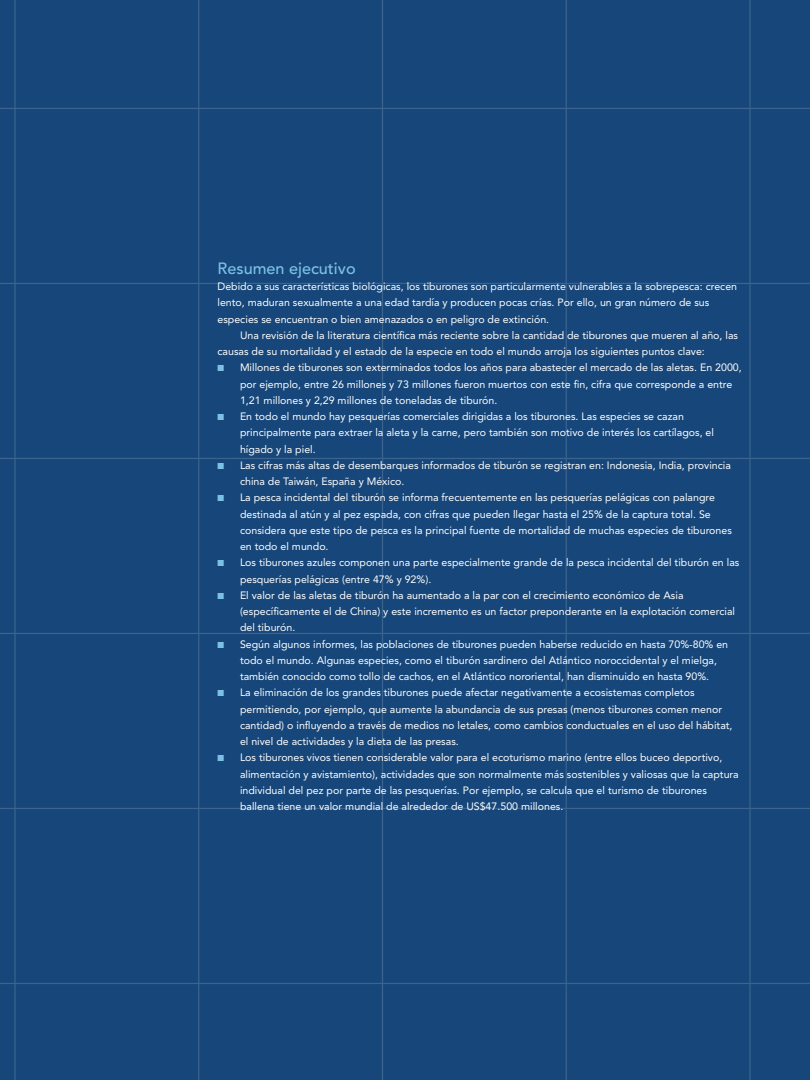
<style>
.page{position:relative;width:810px;height:1080px;background:#17477a}
.page>*{position:absolute;margin:0;border:0;box-sizing:border-box;transform-origin:0 0}
.Subhead{font:500 16.25px "Avenir LT Std";color:#7cc1e5}
.Bulleted{font:10.62px/16.2px "Avenir LT Std";color:#fff}
.Base{font:10.62px/16.2px "Avenir LT Std";color:#fff}
.s1{color:#7cc1e5}
</style>
<div class="page">
<hr style="left:198px;top:0;width:1px;height:1080px;background:#3a638e">
<hr style="left:14px;top:0;width:2px;height:1080px;background:#3a638e">
<hr style="left:382px;top:0;width:1px;height:1080px;background:#3a638e">
<hr style="left:566px;top:0;width:1px;height:1080px;background:#3a638e">
<hr style="left:749px;top:0;width:2px;height:1080px;background:#3a638e">
<hr style="left:0;top:108px;width:810px;height:1px;background:#3a638e">
<hr style="left:0;top:283px;width:810px;height:1px;background:#3a638e">
<hr style="left:0;top:633px;width:810px;height:1px;background:#3a638e">
<hr style="left:0;top:458px;width:810px;height:1px;background:#3a638e">
<hr style="left:0;top:808px;width:810px;height:1px;background:#3a638e">
<hr style="left:0;top:983px;width:810px;height:1px;background:#3a638e">
<p class="Subhead" style="left:218px;top:259px;width:140px">Resumen ejecutivo</p>
<p class="Base" style="left:218px;top:278px;width:521px">Debido a sus características biológicas, los tiburones son particularmente vulnerables a la sobrepesca: crecen lento, maduran sexualmente a una edad tardía y producen pocas crías. Por ello, un gran número de sus especies se encuentran o bien amenazados o en peligro de extinción.</p>
<p class="Base" style="left:218px;top:327px;width:522px;text-indent:22px">Una revisión de la literatura científica más reciente sobre la cantidad de tiburones que mueren al año, las causas de su mortalidad y el estado de la especie en todo el mundo arroja los siguientes puntos clave:</p>
<p class="Bulleted" style="left:240px;top:360px;width:503px;text-indent:-22px"><span class="s1">■</span> Millones de tiburones son exterminados todos los años para abastecer el mercado de las aletas. En 2000, por ejemplo, entre 26 millones y 73 millones fueron muertos con este fin, cifra que corresponde a entre<br>1,21 millones y 2,29 millones de toneladas de tiburón.</p>
<p class="Bulleted" style="left:240px;top:408px;width:476px;text-indent:-22px"><span class="s1">■</span> En todo el mundo hay pesquerías comerciales dirigidas a los tiburones. Las especies se cazan principalmente para extraer la aleta y la carne, pero también son motivo de interés los cartílagos, el hígado y la piel.</p>
<p class="Bulleted" style="left:240px;top:457px;width:492px;text-indent:-22px"><span class="s1">■</span> Las cifras más altas de desembarques informados de tiburón se registran en: Indonesia, India, provincia china de Taiwán, España y México.</p>
<p class="Bulleted" style="left:240px;top:490px;width:493px;text-indent:-22px"><span class="s1">■</span> La pesca incidental del tiburón se informa frecuentemente en las pesquerías pelágicas con palangre destinada al atún y al pez espada, con cifras que pueden llegar hasta el 25% de la captura total. Se considera que este tipo de pesca es la principal fuente de mortalidad de muchas especies de tiburones en todo el mundo.</p>
<p class="Bulleted" style="left:240px;top:555px;width:501px;text-indent:-22px"><span class="s1">■</span> Los tiburones azules componen una parte especialmente grande de la pesca incidental del tiburón en las pesquerías pelágicas (entre 47% y 92%).</p>
<p class="Bulleted" style="left:240px;top:587px;width:497px;text-indent:-22px"><span class="s1">■</span> El valor de las aletas de tiburón ha aumentado a la par con el crecimiento económico de Asia (específicamente el de China) y este incremento es un factor preponderante en la explotación comercial del tiburón.</p>
<p class="Bulleted" style="left:240px;top:636px;width:490px;text-indent:-22px"><span class="s1">■</span> Según algunos informes, las poblaciones de tiburones pueden haberse reducido en hasta 70%-80% en todo el mundo. Algunas especies, como el tiburón sardinero del Atlántico noroccidental y el mielga, también conocido como tollo de cachos, en el Atlántico nororiental, han disminuido en hasta 90%.</p>
<p class="Bulleted" style="left:240px;top:685px;width:494px;text-indent:-22px"><span class="s1">■</span> La eliminación de los grandes tiburones puede afectar negativamente a ecosistemas completos permitiendo, por ejemplo, que aumente la abundancia de sus presas (menos tiburones comen menor cantidad) o influyendo a través de medios no letales, como cambios conductuales en el uso del hábitat, el nivel de actividades y la dieta de las presas.</p>
<p class="Bulleted" style="left:240px;top:750px;width:500px;text-indent:-22px"><span class="s1">■</span> Los tiburones vivos tienen considerable valor para el ecoturismo marino (entre ellos buceo deportivo, alimentación y avistamiento), actividades que son normalmente más sostenibles y valiosas que la captura individual del pez por parte de las pesquerías. Por ejemplo, se calcula que el turismo de tiburones ballena tiene un valor mundial de alrededor de US$47.500 millones.</p>
</div>
